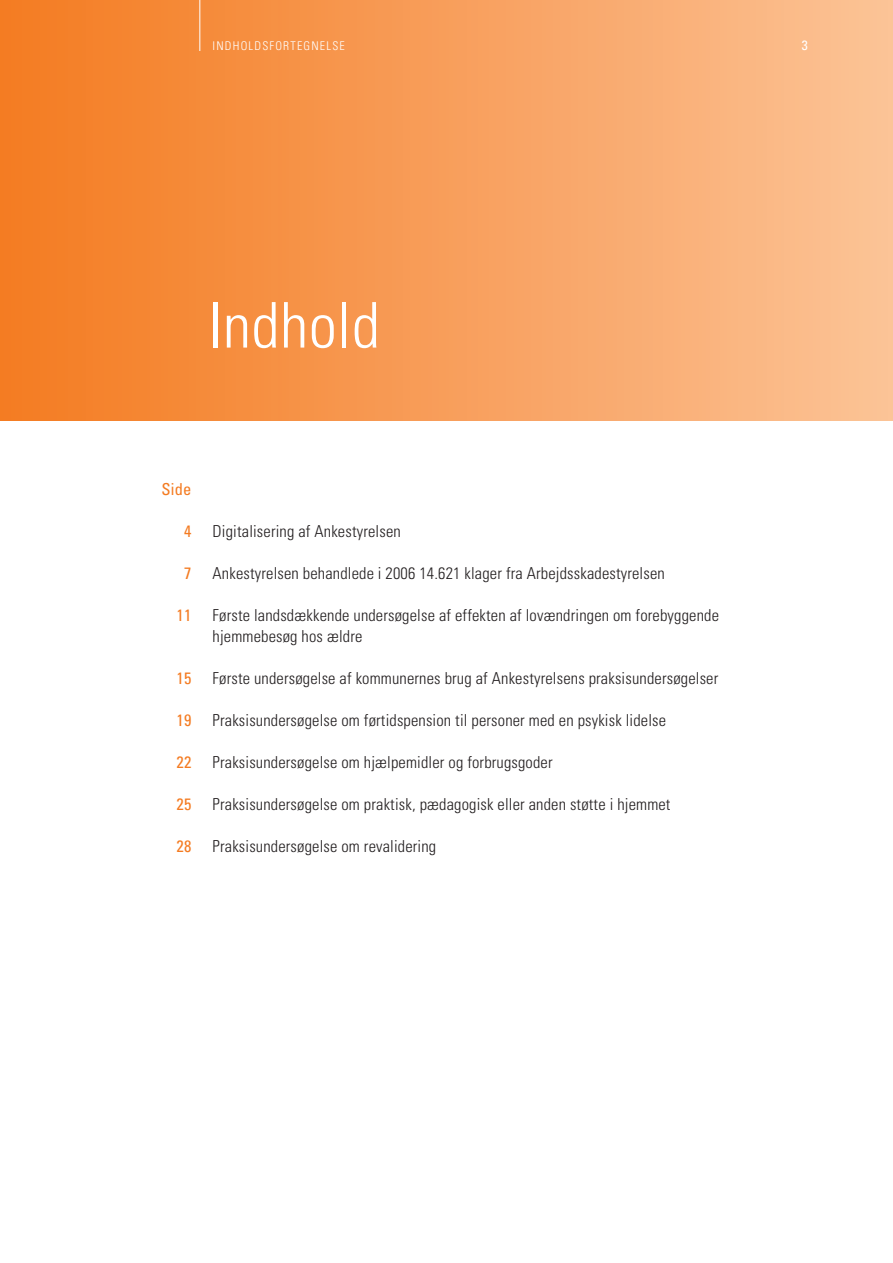
<style>
.page{position:relative;width:893px;height:1263px;background:#fff}
.page>*{position:absolute;margin:0;border:0;box-sizing:border-box;transform-origin:0 0}
.t1{font:300 condensed 63px "Univers";color:#fff}
.t2{font:300 condensed 16.5px/21px "Univers";letter-spacing:.01em;color:#231f20}
.t3{font:condensed 16.5px "Univers";letter-spacing:.01em;color:#f47b21}
.t4{font:300 condensed 12px "Univers";letter-spacing:.1em;color:#fff}
</style>
<div class="page">
<div style="left:1px;top:0;width:892px;height:420px;background:linear-gradient(to right,#f47b20,#fcc296)"></div>
<hr style="left:200px;top:0;width:1px;height:51px;background:#fff">
<svg style="left:802px;top:41px;width:5px;height:9px"></svg>
<p class="t4" style="left:213px;top:39px;width:134px">Indholdsfortegnelse</p>
<h1 class="t1" style="left:208px;top:287px;width:173px">Indhold</h1>
<p class="t3" style="left:161px;top:478px;width:31px">Side</p>
<p class="t3" style="left:184px;top:520px;width:9px">4</p>
<p class="t3" style="left:184px;top:562px;width:9px">7</p>
<p class="t3" style="left:176px;top:604px;width:16px">11</p>
<p class="t3" style="left:176px;top:667px;width:16px">15</p>
<p class="t3" style="left:176px;top:709px;width:16px">19</p>
<p class="t3" style="left:176px;top:751px;width:16px">22</p>
<p class="t3" style="left:176px;top:793px;width:16px">25</p>
<p class="t3" style="left:176px;top:835px;width:16px">28</p>
<p class="t2" style="left:213px;top:521px;width:190px">Digitalisering af Ankestyrelsen</p>
<p class="t2" style="left:213px;top:563px;width:454px">Ankestyrelsen behandlede i 2006 14.621 klager fra Arbejdsskadestyrelsen</p>
<p class="t2" style="left:213px;top:605px;width:508px">Første landsdækkende undersøgelse af effekten af lovændringen om forebyggende hjemmebesøg hos ældre</p>
<p class="t2" style="left:213px;top:668px;width:507px">Første undersøgelse af kommunernes brug af Ankestyrelsens praksisundersøgelser</p>
<p class="t2" style="left:213px;top:710px;width:455px">Praksisundersøgelse om førtidspension til personer med en psykisk lidelse</p>
<p class="t2" style="left:213px;top:752px;width:342px">Praksisundersøgelse om hjælpemidler og forbrugsgoder</p>
<p class="t2" style="left:213px;top:794px;width:459px">Praksisundersøgelse om praktisk, pædagogisk eller anden støtte i hjemmet</p>
<p class="t2" style="left:213px;top:836px;width:225px">Praksisundersøgelse om revalidering</p>
</div>
